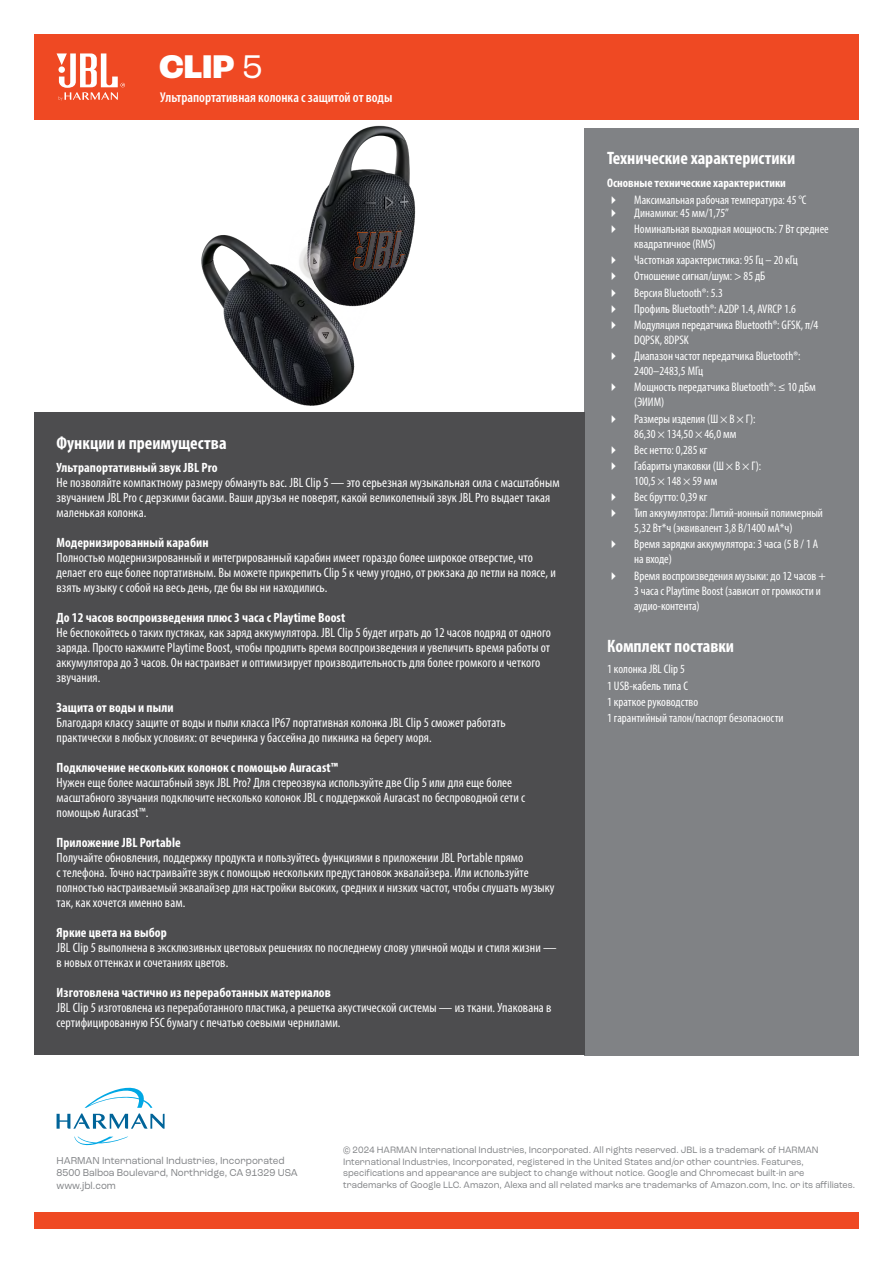
<style>
.page{position:relative;width:893px;height:1263px;background:#fff}
.page>*{position:absolute;margin:0;border:0;box-sizing:border-box;transform-origin:0 0}
.t1{font:800 34.5px "Roc Grotesk";color:#fff}
.t2{font:700 condensed 18px "Myriad Pro";color:#fff}
.t3{font:600 condensed 14.25px "Myriad Pro";color:#fff}
.t4{font:condensed 13.5px/15px "Myriad Pro";letter-spacing:.005em;color:#fff}
.t5{font:700 condensed 13.5px "Myriad Pro";letter-spacing:.005em;color:#fff}
.t6{font:condensed 12.45px/16.2px "Myriad Pro";color:#fff}
.t7{font:700 condensed 12.45px "Myriad Pro";color:#fff}
.t8{font:10.5px/12.6px "Roc Grotesk";color:#808285;scale:.94 1}
.t9{font:9.75px/11.7px "Roc Grotesk";color:#808285;scale:.94 1}
.s1{font-weight:400}
</style>
<div class="page">
<div style="left:34px;top:1213px;width:825px;height:16px;background:#ef4923"></div>
<svg style="left:74px;top:1137px;width:54px;height:8px"></svg>
<svg style="left:57px;top:1087px;width:108px;height:42px"></svg>
<div style="left:34px;top:34px;width:825px;height:85px;background:#ef4923"></div>
<svg style="left:57px;top:53px;width:68px;height:48px"></svg>
<img style="left:201px;top:125px;width:215px;height:281px">
<div style="left:585px;top:128px;width:274px;height:927px;background:#808285"></div>
<div style="left:34px;top:412px;width:551px;height:643px;background:#4d4d4f"></div>
<h1 class="t1" style="left:159px;top:45px;width:105px">CLIP <span class="s1">5</span></h1>
<p class="t3" style="left:160px;top:90px;width:234px">Ультрапортативная колонка с защитой от воды</p>
<h2 class="t2" style="left:57px;top:431px;width:172px">Функции и преимущества</h2>
<p class="t5" style="left:57px;top:459px;width:163px">Ультрапортативный звук JBL Pro</p>
<p class="t4" style="left:57px;top:475px;width:505px">Не позволяйте компактному размеру обмануть вас. JBL Clip 5 — это серьезная музыкальная сила с масштабным звучанием JBL Pro с дерзкими басами. Ваши друзья не поверят, какой великолепный звук JBL Pro выдает такая маленькая колонка.</p>
<p class="t5" style="left:57px;top:534px;width:153px">Модернизированный карабин</p>
<p class="t4" style="left:57px;top:550px;width:501px">Полностью модернизированный и интегрированный карабин имеет гораздо более широкое отверстие, что делает его еще более портативным. Вы можете прикрепить Clip 5 к чему угодно, от рюкзака до петли на поясе, и взять музыку с собой на весь день, где бы вы ни находились.</p>
<p class="t5" style="left:57px;top:609px;width:290px">До 12 часов воспроизведения плюс 3 часа с Playtime Boost</p>
<p class="t4" style="left:57px;top:625px;width:496px">Не беспокойтесь о таких пустяках, как заряд аккумулятора. JBL Clip 5 будет играть до 12 часов подряд от одного заряда. Просто нажмите Playtime Boost, чтобы продлить время воспроизведения и увеличить время работы от аккумулятора до 3 часов. Он настраивает и оптимизирует производительность для более громкого и четкого звучания.</p>
<p class="t5" style="left:57px;top:699px;width:118px">Защита от воды и пыли</p>
<p class="t4" style="left:57px;top:715px;width:451px">Благодаря классу защите от воды и пыли класса IP67 портативная колонка JBL Clip 5 сможет работать практически в любых условиях: от вечеринка у бассейна до пикника на берегу моря.</p>
<p class="t5" style="left:57px;top:759px;width:283px">Подключение нескольких колонок с помощью Auracast™</p>
<p class="t4" style="left:57px;top:775px;width:470px">Нужен еще более масштабный звук JBL Pro? Для стереозвука используйте две Clip 5 или для еще более масштабного звучания подключите несколько колонок JBL с поддержкой Auracast по беспроводной сети с помощью Auracast™.</p>
<p class="t5" style="left:57px;top:834px;width:126px">Приложение JBL Portable</p>
<p class="t4" style="left:57px;top:850px;width:499px">Получайте обновления, поддержку продукта и пользуйтесь функциями в приложении JBL Portable прямо<br>с телефона. Точно настраивайте звук с помощью нескольких предустановок эквалайзера. Или используйте полностью настраиваемый эквалайзер для настройки высоких, средних и низких частот, чтобы слушать музыку так, как хочется именно вам.</p>
<p class="t5" style="left:57px;top:924px;width:112px">Яркие цвета на выбор</p>
<p class="t4" style="left:57px;top:940px;width:501px">JBL Clip 5 выполнена в эксклюзивных цветовых решениях по последнему слову уличной моды и стиля жизни — в новых оттенках и сочетаниях цветов.</p>
<p class="t5" style="left:57px;top:984px;width:276px">Изготовлена частично из переработанных материалов</p>
<p class="t4" style="left:57px;top:1000px;width:496px">JBL Clip 5 изготовлена из переработанного пластика, а решетка акустической системы — из ткани. Упакована в сертифицированную FSC бумагу с печатью соевыми чернилами.</p>
<h2 class="t2" style="left:607px;top:147px;width:189px">Технические характеристики</h2>
<p class="t7" style="left:607px;top:176px;width:180px">Основные технические характеристики</p>
<p class="t6" style="left:634px;top:193px;width:174px;line-height:13.2px">Максимальная рабочая температура: 45 °C<br>Динамики: 45 мм/1,75”</p>
<p class="t6" style="left:634px;top:221px;width:196px;line-height:15px">Номинальная выходная мощность: 7 Вт среднее квадратичное (RMS)</p>
<p class="t6" style="left:634px;top:252px;width:186px">Частотная характеристика: 95 Гц – 20 кГц Отношение сигнал/шум: &gt; 85 дБ<br>Версия Bluetooth®: 5.3<br>Профиль Bluetooth®: A2DP 1.4, AVRCP 1.6<br>Модуляция передатчика Bluetooth®: GFSK, π/4</p>
<p class="t6" style="left:634px;top:332px;width:168px">DQPSK, 8DPSK<br>Диапазон частот передатчика Bluetooth®:</p>
<p class="t6" style="left:634px;top:363px;width:183px">2400–2483,5 МГц<br>Мощность передатчика Bluetooth®: ≤ 10 дБм</p>
<p class="t6" style="left:634px;top:394px;width:123px">(ЭИИМ)<br>Размеры изделия (Ш × В × Г):</p>
<p class="t6" style="left:634px;top:425px;width:129px">86,30 × 134,50 × 46,0 мм<br>Вес нетто: 0,285 кг<br>Габариты упаковки (Ш × В × Г):</p>
<p class="t6" style="left:634px;top:472px;width:190px">100,5 × 148 × 59 мм<br>Вес брутто: 0,39 кг<br>Тип аккумулятора: Литий-ионный полимерный</p>
<p class="t6" style="left:634px;top:520px;width:185px">5,32 Вт*ч (эквивалент 3,8 В/1400 мА*ч)<br>Время зарядки аккумулятора: 3 часа (5 В / 1 А</p>
<p class="t6" style="left:634px;top:551px;width:193px">на входе)<br>Время воспроизведения музыки: до 12 часов +</p>
<p class="t6" style="left:634px;top:583px;width:188px;line-height:15px">3 часа с Playtime Boost (зависит от громкости и аудио-контента)</p>
<h2 class="t2" style="left:607px;top:634px;width:128px">Комплект поставки</h2>
<p class="t6" style="left:607px;top:661px;width:178px">1 колонка JBL Clip 5<br>1 USB-кабель типа C<br>1 краткое руководство<br>1 гарантийный талон/паспорт безопасности</p>
<p class="t8" style="left:57px;top:1154px;width:258px">HARMAN International Industries, Incorporated<br>8500 Balboa Boulevard, Northridge, CA 91329 USA www.jbl.com</p>
<p class="t9" style="left:343px;top:1144px;width:546px">© 2024 HARMAN International Industries, Incorporated. All rights reserved. JBL is a trademark of HARMAN International Industries, Incorporated, registered in the United States and/or other countries. Features, specifications and appearance are subject to change without notice. Google and Chromecast built-in are trademarks of Google LLC. Amazon, Alexa and all related marks are trademarks of Amazon.com, Inc. or its affiliates.</p>
</div>
